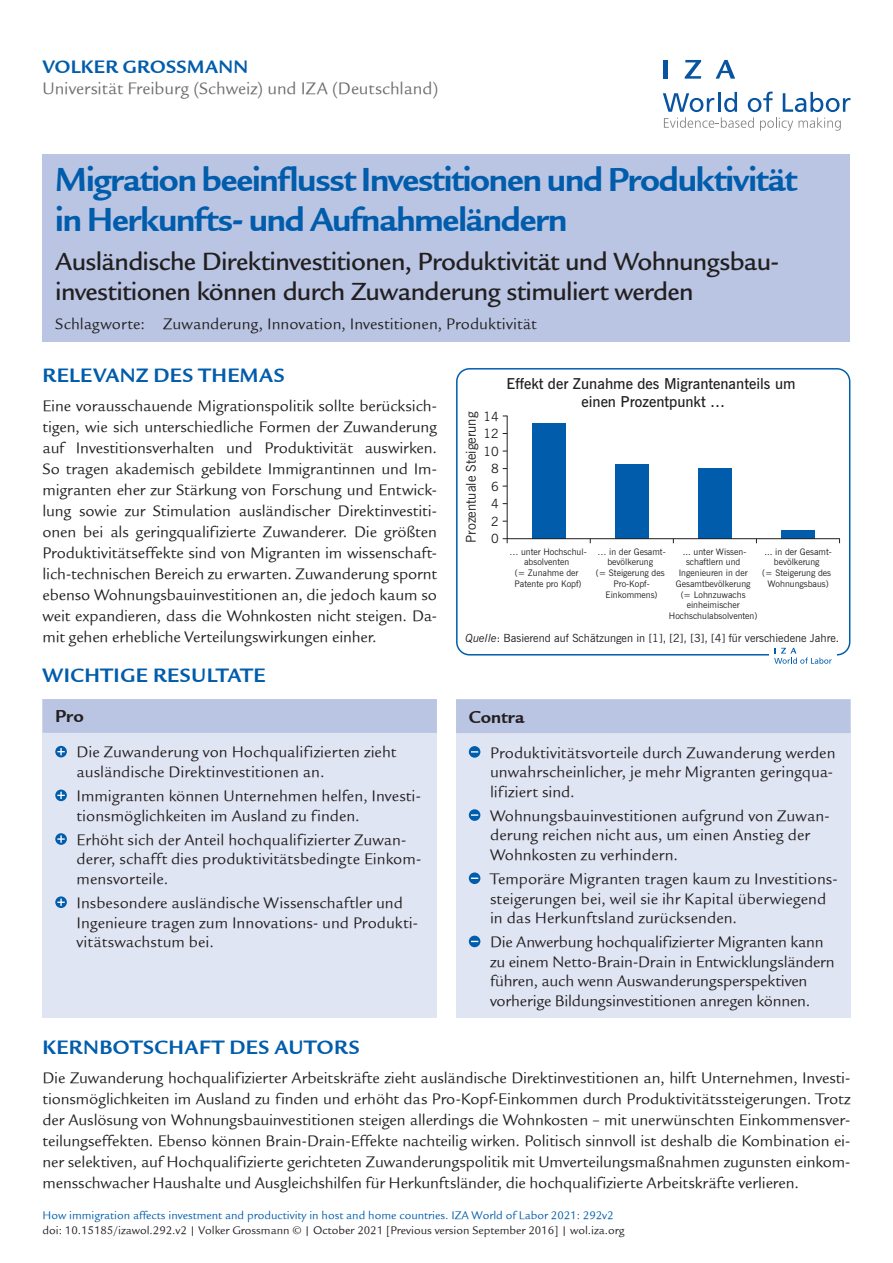
<style>
.page{position:relative;width:893px;height:1263px;background:#fff}
.page>*{position:absolute;margin:0;border:0;box-sizing:border-box;transform-origin:0 0}
.Cover__Title{font:36px/40.5px "Legacy Sans ITCTT Bold";letter-spacing:-.035em;color:#015dab}
.Cover__Subtitle{font:500 27px/30px "Legacy Sans Std";letter-spacing:-.025em;color:#231f20}
.Cover__Header{font:21px "Legacy Sans ITCTT Bold";letter-spacing:.025em;color:#015dab}
.Cover__DOI_Informati{font:21px "Legacy Sans ITCTT Bold";letter-spacing:.02em;color:#015dab}
.Cover__AuthorName{font:19.5px "Legacy Sans ITCTT Bold";letter-spacing:.02em;color:#015dab}
.Cover__Pro_Con_Heade{font:18.75px "Legacy Sans ITCTT Bold";color:#231f20}
.Cover__Affiliation{font:18px "Legacy Sans ITCTT Book";color:#6c6d70}
.Cover__Pro_Con_Bulle{font:16.5px/19.5px "Legacy Sans ITCTT Book";color:#231f20}
.Cover__DOI_Informati-2{font:16.5px/21px "Legacy Sans ITCTT Book";letter-spacing:-.005em;color:#231f20;text-align:justify}
.Cover__Bodytext{font:16.5px/21px "Legacy Sans ITCTT Book";letter-spacing:-.005em;color:#231f20;text-align:justify}
.Cover__Keywords{font:16.5px "Legacy Sans ITCTT Book";letter-spacing:.005em;color:#231f20}
.t1{font:600 15px/18px "News Gothic BT";color:#231f20;text-align:center}
.t2{font:13.5px "News Gothic BT";color:#231f20}
.t3{font:12.75px/17.5px "News Gothic BT";color:#231f20;text-align:right}
.Cover__DOI_Informati-3{font:12px/15px "Legacy Sans ITCTT Book";color:#015dab}
.t4{font:11.25px "News Gothic BT";color:#231f20}
.t5{font:9px/10.8px "News Gothic BT";color:#231f20;text-align:center}
.s1{font-style:italic}
.s2{color:#231f20}
.s3{font-family:"Legacy Sans Std";color:#231f20}
</style>
<div class="page">
<svg style="left:663px;top:92px;width:187px;height:39px"></svg>
<hr style="left:664px;top:60px;width:4px;height:19px;background:#0854a0">
<svg style="left:685px;top:60px;width:16px;height:19px"></svg>
<svg style="left:716px;top:60px;width:19px;height:19px"></svg>
<div style="left:43px;top:154px;width:807px;height:188px;background:#b9c5e3"></div>
<div style="left:43px;top:699px;width:394px;height:319px;background:#e0e5f3"></div>
<div style="left:43px;top:699px;width:394px;height:34px;background:#b9c5e3"></div>
<svg style="left:55px;top:746px;width:12px;height:11px"></svg>
<svg style="left:57px;top:748px;width:8px;height:7px"></svg>
<svg style="left:55px;top:789px;width:12px;height:12px"></svg>
<svg style="left:57px;top:792px;width:8px;height:7px"></svg>
<svg style="left:55px;top:833px;width:12px;height:12px"></svg>
<svg style="left:57px;top:835px;width:8px;height:8px"></svg>
<svg style="left:55px;top:896px;width:12px;height:12px"></svg>
<svg style="left:57px;top:898px;width:8px;height:8px"></svg>
<div style="left:456px;top:700px;width:394px;height:318px;background:#e0e5f3"></div>
<div style="left:456px;top:699px;width:394px;height:34px;background:#b9c5e3"></div>
<svg style="left:469px;top:746px;width:11px;height:12px"></svg>
<div style="left:469px;top:809px;width:11px;height:12px;background:#015dab;border-radius:50%"></div>
<svg style="left:471px;top:814px;width:7px;height:2px"></svg>
<div style="left:469px;top:872px;width:11px;height:12px;background:#015dab;border-radius:50%"></div>
<svg style="left:471px;top:877px;width:7px;height:2px"></svg>
<svg style="left:469px;top:936px;width:11px;height:11px"></svg>
<div style="left:456px;top:368px;width:394px;height:287px;border:2px solid #015dab;border-radius:13px"></div>
<div style="left:769px;top:642px;width:68px;height:27px;background:#fff"></div>
<svg style="left:774px;top:648px;width:58px;height:16px"></svg>
<svg style="left:503px;top:415px;width:337px;height:128px"></svg>
<p class="Cover__AuthorName" style="left:43px;top:55px;width:207px">VOLKER GROSSMANN</p>
<p class="Cover__Affiliation" style="left:43px;top:79px;width:398px">Universität Freiburg (Schweiz) und IZA (Deutschland)</p>
<p class="Cover__Title" style="left:55px;top:159px;width:743px">Migration beeinflusst Investitionen und Produktivität in Herkunfts- und Aufnahmeländern</p>
<p class="Cover__Subtitle" style="left:55px;top:246px;width:725px">Ausländische Direktinvestitionen, Produktivität und Wohnungsbau&shy;investitionen können durch Zuwanderung stimuliert werden</p>
<p class="Cover__Keywords" style="left:55px;top:315px;width:483px">Schlagworte: Zuwanderung, Innovation, Investitionen, Produktivität</p>
<p class="Cover__Header" style="left:43px;top:363px;width:244px">RELEVANZ DES THEMAS</p>
<p class="Cover__Bodytext" style="left:43px;top:396px;width:396px">Eine vorausschauende Migrationspolitik sollte berücksich&shy;tigen, wie sich unterschiedliche Formen der Zuwanderung auf Investitionsverhalten und Produktivität auswirken.<br>So tragen akademisch gebildete Immigrantinnen und Im&shy;migranten eher zur Stärkung von Forschung und Entwick&shy;lung sowie zur Stimulation ausländischer Direktinvestiti&shy;onen bei als geringqualifizierte Zuwanderer. Die größten Produktivitätseffekte sind von Migranten im wissenschaft&shy;lich-technischen Bereich zu erwarten. Zuwanderung spornt ebenso Wohnungsbauinvestitionen an, die jedoch kaum so weit expandieren, dass die Wohnkosten nicht steigen. Da&shy;mit gehen erhebliche Verteilungswirkungen einher.</p>
<p class="Cover__Header" style="left:43px;top:664px;width:225px">WICHTIGE RESULTATE</p>
<p class="Cover__Pro_Con_Heade" style="left:55px;top:706px;width:30px">Pro</p>
<p class="Cover__Pro_Con_Bulle" style="left:77px;top:743px;width:321px">Die Zuwanderung von Hochqualifizierten zieht ausländische Direktinvestitionen an.</p>
<p class="Cover__Pro_Con_Bulle" style="left:77px;top:786px;width:346px">Immigranten können Unternehmen helfen, Investi&shy;tionsmöglichkeiten im Ausland zu finden.</p>
<p class="Cover__Pro_Con_Bulle" style="left:77px;top:830px;width:346px">Erhöht sich der Anteil hochqualifizierter Zuwan&shy;derer, schafft dies produktivitätsbedingte Einkom&shy;mensvorteile.</p>
<p class="Cover__Pro_Con_Bulle" style="left:77px;top:893px;width:343px">Insbesondere ausländische Wissenschaftler und<br>Ingenieure tragen zum Innovations- und Produkti&shy;vitätswachstum bei.</p>
<p class="t3" style="left:483px;top:408px;width:17px">14<br>12<br>10<br>8<br>6<br>4<br>2<br>0</p>
<p class="t2" style="left:463px;top:543px;width:132px;rotate:-90deg">Prozentuale Steigerung</p>
<p class="t1" style="left:507px;top:376px;width:290px">Effekt der Zunahme des Migrantenanteils um einen Prozentpunkt …</p>
<p class="t5" style="left:509px;top:546px;width:79px">… unter Hochschul&shy;absolventen<br>(= Zunahme der<br>Patente pro Kopf)</p>
<p class="t5" style="left:669px;top:546px;width:90px">... unter Wissen&shy;schaftlern und<br>Ingenieuren in der<br>Gesamtbevölkerung<br>(= Lohnzuwachs einheimischer<br>Hochschulabsolventen)</p>
<p class="t5" style="left:762px;top:546px;width:71px">... in der Gesamt&shy;bevölkerung<br>(= Steigerung des<br>Wohnungsbaus)</p>
<p class="t5" style="left:596px;top:546px;width:71px">… in der Gesamt&shy;bevölkerung<br>(= Steigerung des<br>Pro-Kopf-<br>Einkommens)</p>
<p class="t4" style="left:466px;top:631px;width:375px"><span class="s1">Quelle</span>: Basierend auf Schätzungen in [1], [2], [3], [4] für verschiedene Jahre.</p>
<p class="Cover__Pro_Con_Heade" style="left:469px;top:706px;width:57px">Contra</p>
<p class="Cover__Pro_Con_Bulle" style="left:490px;top:743px;width:347px">Produktivitätsvorteile durch Zuwanderung werden unwahrscheinlicher, je mehr Migranten geringqua&shy;lifiziert sind.</p>
<p class="Cover__Pro_Con_Bulle" style="left:490px;top:806px;width:341px">Wohnungsbauinvestitionen aufgrund von Zuwan&shy;derung reichen nicht aus, um einen Anstieg der<br>Wohnkosten zu verhindern.</p>
<p class="Cover__Pro_Con_Bulle" style="left:490px;top:869px;width:349px">Temporäre Migranten tragen kaum zu Investitions&shy;steigerungen bei, weil sie ihr Kapital überwiegend in das Herkunftsland zurücksenden.</p>
<p class="Cover__Pro_Con_Bulle" style="left:490px;top:932px;width:346px">Die Anwerbung hochqualifizierter Migranten kann zu einem Netto-Brain-Drain in Entwicklungsländern führen, auch wenn Auswanderungsperspektiven vorherige Bildungsinvestitionen anregen können.</p>
<p class="Cover__DOI_Informati" style="left:43px;top:1035px;width:319px">KERNBOTSCHAFT DES AUTORS</p>
<p class="Cover__DOI_Informati-2" style="left:43px;top:1067px;width:810px">Die Zuwanderung hochqualifizierter Arbeitskräfte zieht ausländische Direktinvestitionen an, hilft Unternehmen, Investi&shy;tionsmöglichkeiten im Ausland zu finden und erhöht das Pro-Kopf-Einkommen durch Produktivitätssteigerungen. Trotz der Auslösung von Wohnungsbauinvestitionen steigen allerdings die Wohnkosten – mit unerwünschten Einkommensver&shy;teilungseffekten. Ebenso können Brain-Drain-Effekte nachteilig wirken. Politisch sinnvoll ist deshalb die Kombination ei&shy;ner selektiven, auf Hochqualifizierte gerichteten Zuwanderungspolitik mit Umverteilungsmaßnahmen zugunsten einkom&shy;mensschwacher Haushalte und Ausgleichshilfen für Herkunftsländer, die hochqualifizierte Arbeitskräfte verlieren.</p>
<p class="Cover__DOI_Informati-3" style="left:43px;top:1207px;width:584px">How immigration affects investment and productivity in host and home countries. IZA World of Labor 2021: 292v2 <span class="s2">doi: 10.15185/izawol.292.v2 | Volker Grossmann © |</span> <span class="s3">October</span> <span class="s2">2021 [Previous version September 2016] | wol.iza.org</span></p>
</div>
